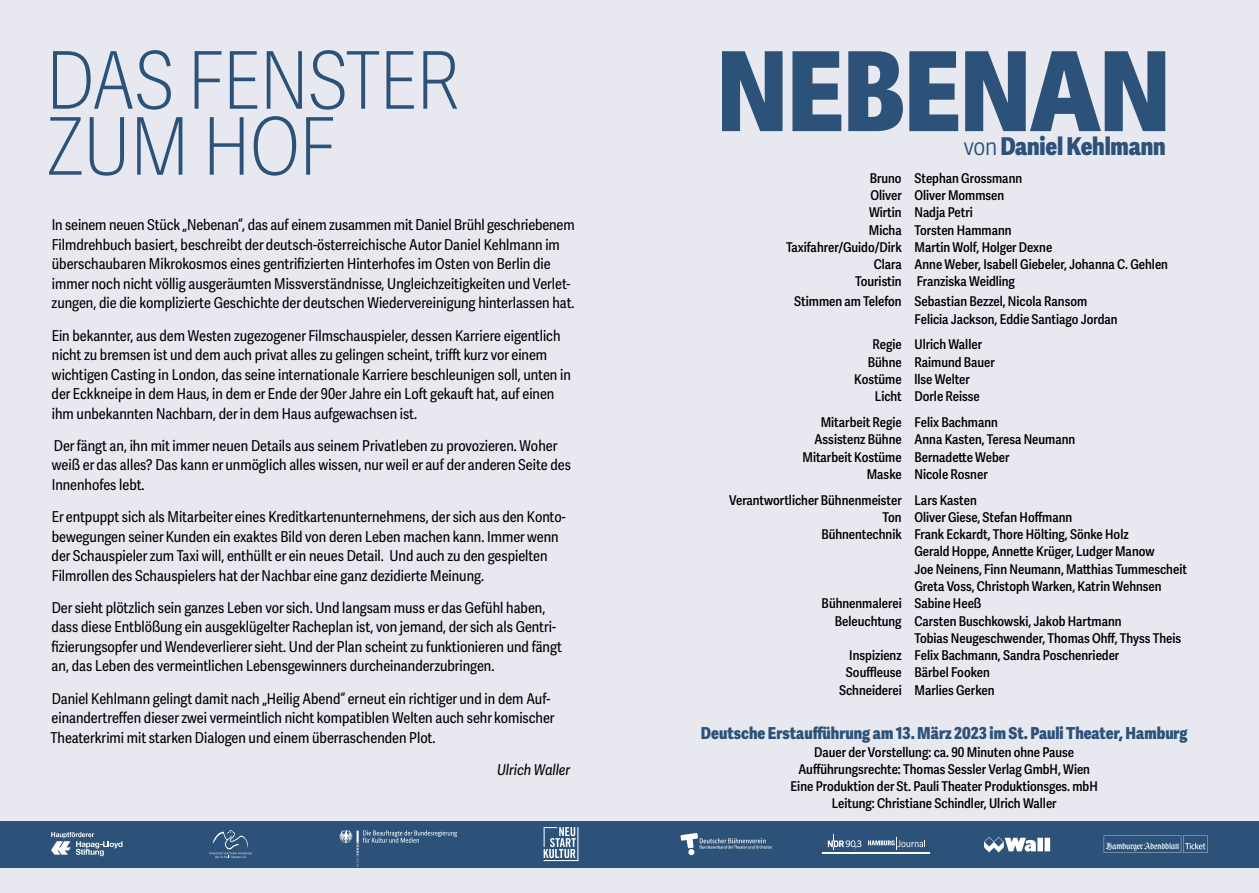
<style>
.page{position:relative;width:1259px;height:893px;background:#e8e9f0}
.page>*{position:absolute;margin:0;border:0;box-sizing:border-box;transform-origin:0 0}
.t1{font:800 110.4px "Adelle Sans Cnd";letter-spacing:-.01em;color:#2c5279}
.t2{font:100 79.5px/66px "Adelle Sans Cnd";letter-spacing:-.01em;color:#2c5279}
.t3{font:800 24.6px "Adelle Sans Cnd";letter-spacing:-.01em;color:#2c5279}
.t4{font:800 16.5px "Adelle Sans Cnd";color:#2c5279}
.t5{font:15px/19.5px "Adelle Sans Cnd";color:#000}
.t6{font:italic 15px "Adelle Sans Cnd";color:#000}
.t7{font:600 13.5px/17.2px "Adelle Sans Cnd";color:#000}
.s1{font-weight:300}
</style>
<div class="page">
<div style="left:0;top:821px;width:1259px;height:46px;background:#2c5279"></div>
<svg style="left:209px;top:830px;width:43px;height:28px"></svg>
<hr style="left:822px;top:853px;width:108px;height:1px;background:#fff">
<svg style="left:828px;top:834px;width:33px;height:16px"></svg>
<svg style="left:868px;top:838px;width:57px;height:12px"></svg>
<svg style="left:51px;top:832px;width:71px;height:24px"></svg>
<svg style="left:984px;top:837px;width:52px;height:15px"></svg>
<div style="left:1037px;top:838px;width:6px;height:13px;background:#fff"></div>
<div style="left:1044px;top:838px;width:6px;height:13px;background:#fff"></div>
<svg style="left:680px;top:833px;width:92px;height:22px"></svg>
<svg style="left:543px;top:827px;width:35px;height:34px"></svg>
<svg style="left:339px;top:830px;width:118px;height:37px"></svg>
<svg style="left:1103px;top:835px;width:104px;height:18px"></svg>
<h2 class="t2" style="left:46px;top:50px;width:414px">DAS FENSTER<br>ZUM HOF</h2>
<p class="t5" style="left:52px;top:216px;width:524px">In seinem neuen Stück „Nebenan“, das auf einem zusammen mit Daniel Brühl geschriebenem Filmdrehbuch basiert, beschreibt der deutsch-österreichische Autor Daniel Kehlmann im überschaubaren Mikrokosmos eines gentrifizierten Hinterhofes im Osten von Berlin die immer noch nicht völlig ausgeräumten Missverständnisse, Ungleichzeitigkeiten und Verlet&shy;zungen, die die komplizierte Geschichte der deutschen Wiedervereinigung hinterlassen hat.</p>
<p class="t5" style="left:52px;top:326px;width:521px">Ein bekannter, aus dem Westen zugezogener Filmschauspieler, dessen Karriere eigentlich nicht zu bremsen ist und dem auch privat alles zu gelingen scheint, trifft kurz vor einem wichtigen Casting in London, das seine internationale Karriere beschleunigen soll, unten in der Eckkneipe in dem Haus, in dem er Ende der 90er Jahre ein Loft gekauft hat, auf einen ihm unbekannten Nachbarn, der in dem Haus aufgewachsen ist.</p>
<p class="t5" style="left:52px;top:436px;width:521px">Der fängt an, ihn mit immer neuen Details aus seinem Privatleben zu provozieren. Woher weiß er das alles? Das kann er unmöglich alles wissen, nur weil er auf der anderen Seite des<br>Innenhofes lebt.</p>
<p class="t5" style="left:52px;top:508px;width:515px">Er entpuppt sich als Mitarbeiter eines Kreditkartenunternehmens, der sich aus den Konto&shy;bewegungen seiner Kunden ein exaktes Bild von deren Leben machen kann. Immer wenn der Schauspieler zum Taxi will, enthüllt er ein neues Detail. Und auch zu den gespielten Filmrollen des Schauspielers hat der Nachbar eine ganz dezidierte Meinung.</p>
<p class="t5" style="left:52px;top:598px;width:512px">Der sieht plötzlich sein ganzes Leben vor sich. Und langsam muss er das Gefühl haben, dass diese Entblößung ein ausgeklügelter Racheplan ist, von jemand, der sich als Gentri&shy;fizierungsopfer und Wendeverlierer sieht. Und der Plan scheint zu funktionieren und fängt an, das Leben des vermeintlichen Lebensgewinners durcheinanderzubringen.</p>
<p class="t5" style="left:51px;top:689px;width:506px">Daniel Kehlmann gelingt damit nach „Heilig Abend“ erneut ein richtiger und in dem Auf&shy;einandertreffen dieser zwei vermeintlich nicht kompatiblen Welten auch sehr komischer<br>Theaterkrimi mit starken Dialogen und einem überraschenden Plot.</p>
<p class="t6" style="left:497px;top:761px;width:75px">Ulrich Waller</p>
<h1 class="t1" style="left:716px;top:23px;width:456px">NEBENAN</h1>
<h3 class="t3" style="left:963px;top:130px;width:203px"><span class="s1">von</span> Daniel Kehlmann</h3>
<p class="t7" style="left:869px;top:170px;width:154px">Bruno Stephan Grossmann</p>
<p class="t7" style="left:870px;top:187px;width:135px">Oliver Oliver Mommsen</p>
<p class="t7" style="left:869px;top:204px;width:105px">Wirtin Nadja Petri</p>
<p class="t7" style="left:869px;top:222px;width:144px">Micha Torsten Hammann</p>
<p class="t7" style="left:786px;top:239px;width:268px">Taxifahrer/Guido/Dirk Martin Wolf, Holger Dexne</p>
<p class="t7" style="left:873px;top:256px;width:296px">Clara Anne Weber, Isabell Giebeler, Johanna C. Gehlen</p>
<p class="t7" style="left:855px;top:273px;width:161px">Touristin Franziska Weidling</p>
<p class="t7" style="left:914px;top:293px;width:205px;text-indent:-120px">Stimmen am Telefon Sebastian Bezzel, Nicola Ransom<br>Felicia Jackson, Eddie Santiago Jordan</p>
<p class="t7" style="left:872px;top:336px;width:111px">Regie Ulrich Waller</p>
<p class="t7" style="left:868px;top:354px;width:129px">Bühne Raimund Bauer</p>
<p class="t7" style="left:854px;top:371px;width:117px">Kostüme llse Welter</p>
<p class="t7" style="left:875px;top:388px;width:106px">Licht Dorle Reisse</p>
<p class="t7" style="left:820px;top:414px;width:179px">Mitarbeit Regie Felix Bachmann</p>
<p class="t7" style="left:814px;top:431px;width:262px">Assistenz Bühne Anna Kasten, Teresa Neumann</p>
<p class="t7" style="left:802px;top:448px;width:209px">Mitarbeit Kostüme Bernadette Weber</p>
<p class="t7" style="left:866px;top:466px;width:123px">Maske Nicole Rosner</p>
<p class="t7" style="left:729px;top:492px;width:249px">Verantwortlicher Bühnenmeister Lars Kasten</p>
<p class="t7" style="left:882px;top:509px;width:191px">Ton Oliver Giese, Stefan Hoffmann</p>
<p class="t7" style="left:821px;top:526px;width:309px">Bühnentechnik Frank Eckardt, Thore Hölting, Sönke Holz</p>
<p class="t7" style="left:914px;top:543px;width:242px">Gerald Hoppe, Annette Krüger, Ludger Manow</p>
<p class="t7" style="left:914px;top:561px;width:274px">Joe Neinens, Finn Neumann, Matthias Tummescheit</p>
<p class="t7" style="left:914px;top:578px;width:249px">Greta Voss, Christoph Warken, Katrin Wehnsen</p>
<p class="t7" style="left:821px;top:595px;width:161px">Bühnenmalerei Sabine Heeß</p>
<p class="t7" style="left:835px;top:612px;width:288px">Beleuchtung Carsten Buschkowski, Jakob Hartmann</p>
<p class="t7" style="left:914px;top:630px;width:268px">Tobias Neugeschwender, Thomas Ohff, Thyss Theis</p>
<p class="t7" style="left:849px;top:647px;width:272px">Inspizienz Felix Bachmann, Sandra Poschenrieder</p>
<p class="t7" style="left:846px;top:664px;width:145px">Souffleuse Bärbel Fooken</p>
<p class="t7" style="left:839px;top:682px;width:157px">Schneiderei Marlies Gerken</p>
<p class="t4" style="left:701px;top:723px;width:488px">Deutsche Erstaufführung am 13. März 2023 im St. Pauli Theater, Hamburg</p>
<p class="t7" style="left:790px;top:743px;width:309px;text-align:center">Dauer der Vorstellung: ca. 90 Minuten ohne Pause Aufführungsrechte: Thomas Sessler Verlag GmbH, Wien Eine Produktion der St. Pauli Theater Produktionsges. mbH Leitung: Christiane Schindler, Ulrich Waller</p>
</div>
